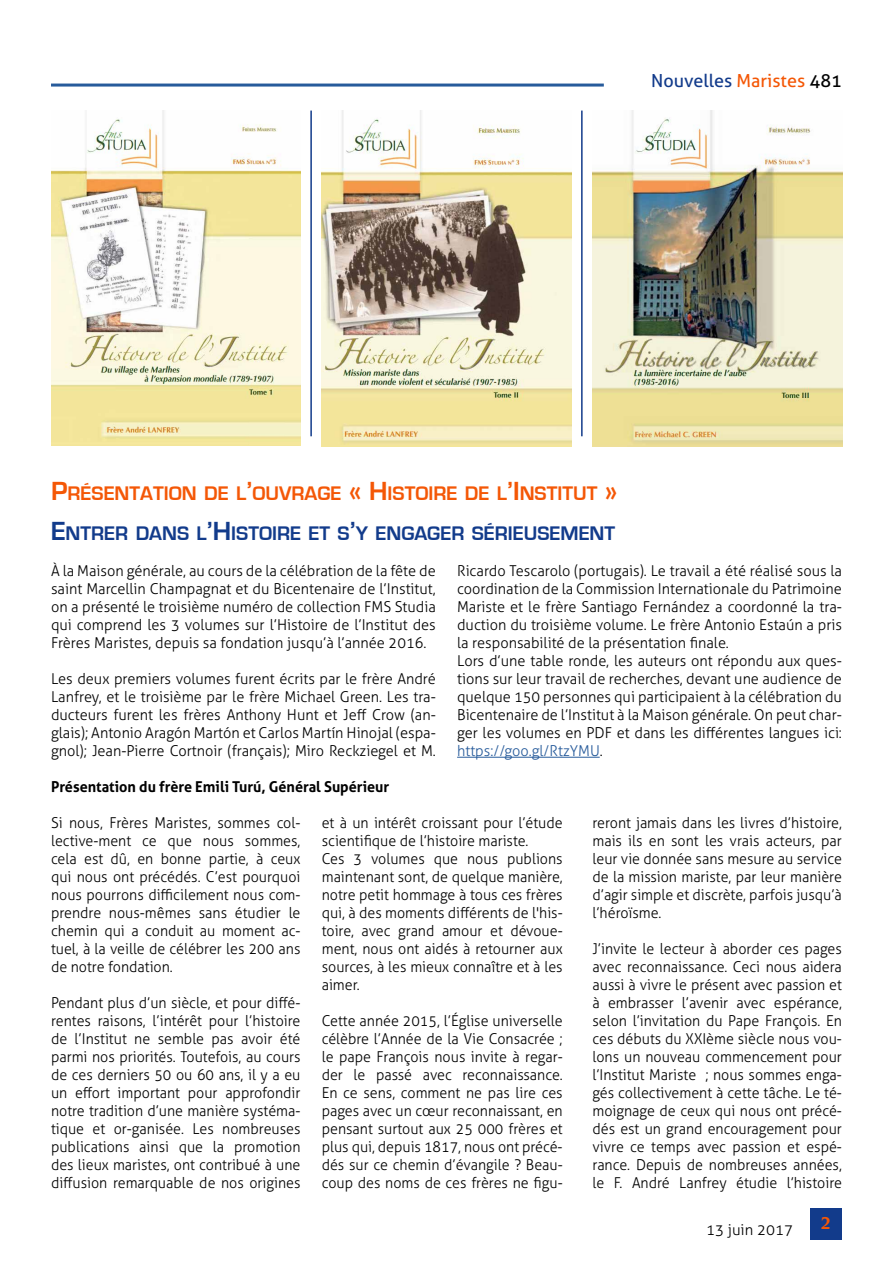
<style>
.page{position:relative;width:893px;height:1263px;background:#fff}
.page>*{position:absolute;margin:0;border:0;box-sizing:border-box;transform-origin:0 0}
.t1{font:700 20.25px/39.8px "Eurostile";color:#123b8b}
.t2{font:18px "Aller";color:#123b8b}
.t3{font:700 18px "Novarese IT Cby BT";color:#f45706}
.t4{font:300 15px/18px "Aller";color:#000;text-align:justify;scale:.95 1}
.t5{font:300 15px/18px "Aller";color:#000;text-align:justify}
.t6{font:700 15px "Aller";color:#000;scale:.96 1}
.s1{color:#f45706}
.s2{color:#000}
.s3{font-size:27px;color:#f45706}
.s4{font-size:27px}
.s5{color:#275b9b}
</style>
<div class="page">
<hr style="left:51px;top:84px;width:553px;height:3px;background:#275b9b">
<div style="left:810px;top:1208px;width:32px;height:31px;background:#123b8b"></div>
<img style="left:51px;top:111px;width:249px;height:334px">
<img style="left:322px;top:111px;width:249px;height:335px">
<img style="left:592px;top:111px;width:250px;height:335px">
<hr style="left:581px;top:111px;width:2px;height:325px;background:#123b8b">
<hr style="left:310px;top:111px;width:2px;height:325px;background:#123b8b">
<hr style="left:457px;top:757px;width:143px;height:1px;background:#275b9b">
<p class="t2" style="left:651px;top:69px;width:192px">Nouvelles <span class="s1">Maristes</span> <span class="s2">481</span></p>
<h1 class="t1" style="left:51px;top:474px;width:568px"><span class="s3">P</span><span class="s1">RÉSENTATION DE L</span><span class="s3">’</span><span class="s1">OUVRAGE</span> <span class="s3">« H</span><span class="s1">ISTOIRE DE L</span><span class="s3">’I</span> <span class="s1">NSTITUT</span> <span class="s3">»<br></span><span class="s4">E</span>NTRER DANS L<span class="s4">’H</span>ISTOIRE ET S<span class="s4">’</span>Y ENGAGER SÉRIEUSEMENT</h1>
<p class="t5" style="left:51px;top:562px;width:386px">À la Maison générale, au cours de la célébration de la fête de saint Marcellin Champagnat et du Bicentenaire de l’Institut, on a présenté le troisième numéro de collection FMS Studia qui comprend les 3 volumes sur l’Histoire de l’Institut des Frères Maristes, depuis sa fondation jusqu’à l’année 2016.</p>
<p class="t5" style="left:51px;top:670px;width:386px">Les deux premiers volumes furent écrits par le frère André Lanfrey, et le troisième par le frère Michael Green. Les tra&shy;ducteurs furent les frères Anthony Hunt et Jeff Crow (an&shy;glais); Antonio Aragón Martón et Carlos Martín Hinojal (espa&shy;gnol); Jean-Pierre Cortnoir (français); Miro Reckziegel et M.</p>
<p class="t5" style="left:457px;top:562px;width:386px;text-align:left">Ricardo Tescarolo (portugais). Le travail a été réalisé sous la coordination de la Commission Internationale du Patrimoine Mariste et le frère Santiago Fernández a coordonné la tra&shy;duction du troisième volume. Le frère Antonio Estaún a pris la responsabilité de la présentation finale.<br>Lors d’une table ronde, les auteurs ont répondu aux ques&shy;tions sur leur travail de recherches, devant une audience de quelque 150 personnes qui participaient à la célébration du Bicentenaire de l’Institut à la Maison générale. On peut char&shy;ger les volumes en PDF et dans les différentes langues ici: <span class="s5">https://goo.gl/RtzYMU</span>.</p>
<p class="t6" style="left:51px;top:777px;width:354px">Présentation du frère Emili Turú, Général Supérieur</p>
<p class="t4" style="left:51px;top:814px;width:264px">Si nous, Frères Maristes, sommes col&shy;lective-ment ce que nous sommes, cela est dû, en bonne partie, à ceux qui nous ont précédés. C’est pourquoi nous pourrons difficilement nous com&shy;prendre nous-mêmes sans étudier le chemin qui a conduit au moment ac&shy;tuel, à la veille de célébrer les 200 ans de notre fondation.</p>
<p class="t4" style="left:51px;top:994px;width:264px">Pendant plus d’un siècle, et pour diffé&shy;rentes raisons, l’intérêt pour l’histoire de l’Institut ne semble pas avoir été parmi nos priorités. Toutefois, au cours de ces derniers 50 ou 60 ans, il y a eu un effort important pour approfondir notre tradition d’une manière systéma&shy;tique et or-ganisée. Les nombreuses publications ainsi que la promotion des lieux maristes, ont contribué à une diffusion remarquable de nos origines</p>
<p class="t4" style="left:322px;top:814px;width:255px;text-align:left">et à un intérêt croissant pour l’étude scientifique de l’histoire mariste.<br>Ces 3 volumes que nous publions maintenant sont, de quelque manière, notre petit hommage à tous ces frères qui, à des moments différents de l'his&shy;toire, avec grand amour et dévoue&shy;ment, nous ont aidés à retourner aux sources, à les mieux connaître et à les aimer.</p>
<p class="t4" style="left:322px;top:1012px;width:255px">Cette année 2015, l’Église universelle célèbre l’Année de la Vie Consacrée ; le pape François nous invite à regar&shy;der le passé avec reconnaissance.<br>En ce sens, comment ne pas lire ces pages avec un cœur reconnaissant, en pensant surtout aux 25 000 frères et plus qui, depuis 1817, nous ont précé&shy;dés sur ce chemin d’évangile ? Beau&shy;coup des noms de ces frères ne figu-</p>
<p class="t4" style="left:592px;top:814px;width:264px">reront jamais dans les livres d’histoire, mais ils en sont les vrais acteurs, par leur vie donnée sans mesure au service de la mission mariste, par leur manière d’agir simple et discrète, parfois jusqu’à l’héroïsme.</p>
<p class="t4" style="left:592px;top:940px;width:264px">J’invite le lecteur à aborder ces pages avec reconnaissance. Ceci nous aidera aussi à vivre le présent avec passion et à embrasser l’avenir avec espérance, selon l’invitation du Pape François. En ces débuts du XXIème siècle nous vou&shy;lons un nouveau commencement pour l’Institut Mariste ; nous sommes enga&shy;gés collectivement à cette tâche. Le té&shy;moignage de ceux qui nous ont précé&shy;dés est un grand encouragement pour vivre ce temps avec passion et espé&shy;rance. Depuis de nombreuses années, le F. André Lanfrey étudie l’histoire</p>
<p class="t5" style="left:706px;top:1220px;width:88px">13 juin 2017</p>
<p class="t3" style="left:821px;top:1212px;width:12px">2</p>
</div>
